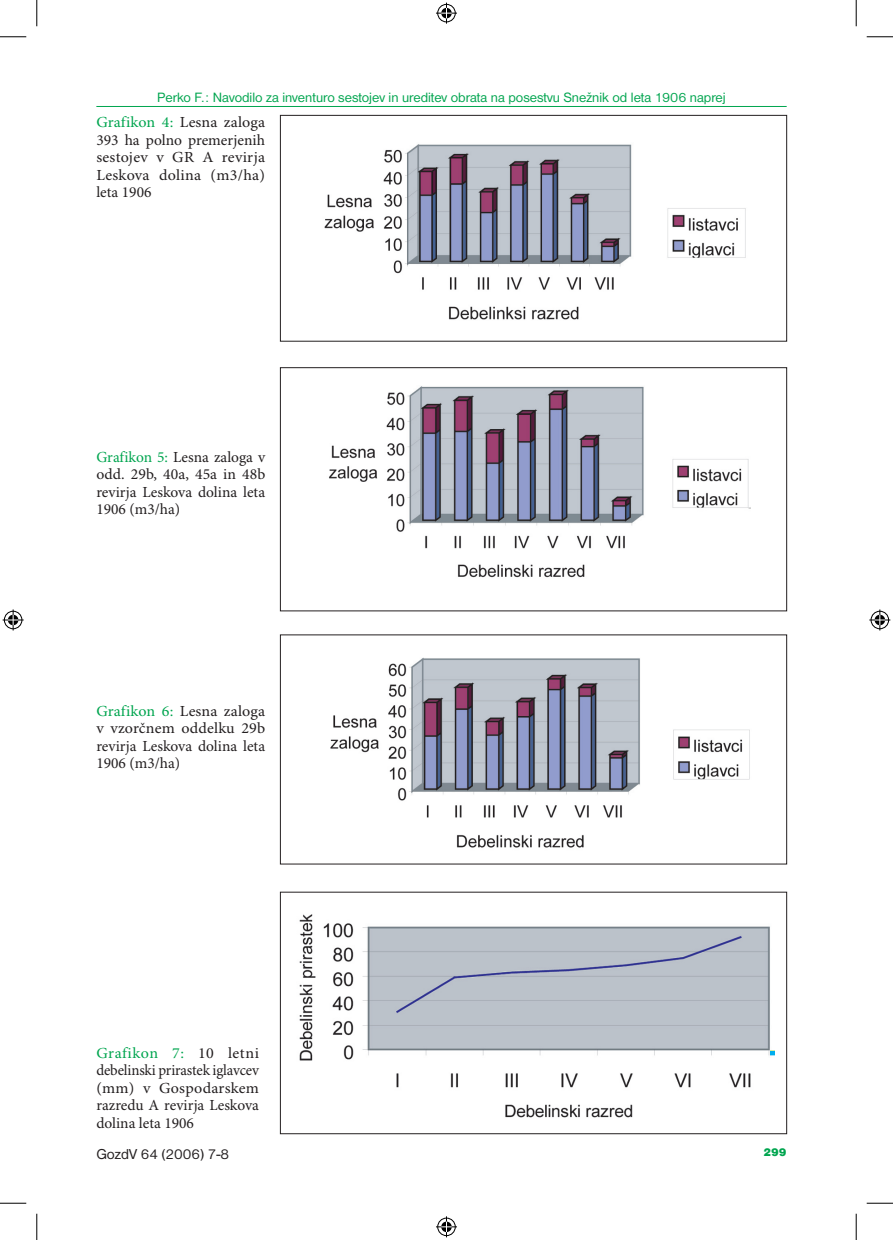
<style>
.page{position:relative;width:893px;height:1240px;background:#fff}
.page>*{position:absolute;margin:0;border:0;box-sizing:border-box;transform-origin:0 0}
.t1{font:15.4px/17.5px "Minion Pro";letter-spacing:.005em;color:#231f20;text-align:justify;scale:1.04 1}
.t2{font:15.4px/17.5px "Minion Pro";letter-spacing:.005em;color:#231f20;text-align:justify}
.t3{font:14.88px "Nimbus San DEE";color:#231f20}
.t4{font:14px "Nimbus San DEE";color:#00a54f}
.t5{font:11.38px "Nimbus San DEE Blac";color:#00a54f}
.s1{color:#00a54f}
</style>
<div class="page">
<hr style="left:96px;top:106px;width:690px;height:1px;background:#00a54f">
<img style="left:324px;top:144px;width:422px;height:176px">
<img style="left:329px;top:386px;width:420px;height:192px">
<img style="left:330px;top:657px;width:420px;height:191px">
<img style="left:299px;top:914px;width:474px;height:204px">
<div style="left:280px;top:115px;width:506px;height:226px;border:1px solid #231f20"></div>
<div style="left:280px;top:367px;width:506px;height:244px;border:1px solid #231f20"></div>
<svg style="left:0;top:36px;width:26px;height:1px"></svg>
<svg style="left:866px;top:36px;width:26px;height:1px"></svg>
<svg style="left:0;top:1202px;width:26px;height:1px"></svg>
<svg style="left:866px;top:1202px;width:26px;height:1px"></svg>
<svg style="left:36px;top:0;width:1px;height:26px"></svg>
<svg style="left:36px;top:1213px;width:1px;height:26px"></svg>
<svg style="left:855px;top:0;width:1px;height:26px"></svg>
<svg style="left:855px;top:1213px;width:1px;height:26px"></svg>
<svg style="left:436px;top:3px;width:21px;height:21px"></svg>
<svg style="left:436px;top:1216px;width:21px;height:21px"></svg>
<svg style="left:3px;top:609px;width:21px;height:21px"></svg>
<svg style="left:869px;top:609px;width:20px;height:21px"></svg>
<p class="t4" style="left:157px;top:89px;width:569px">Perko F.: Navodilo za inventuro sestojev in ureditev obrata na posestvu Snežnik od leta 1906 naprej</p>
<p class="t1" style="left:96px;top:114px;width:164px"><span class="s1">Grafikon 4:</span> Lesna zaloga 393 ha polno premerjenih sestojev v GR A revirja Leskova dolina (m3/ha) leta 1906</p>
<p class="t2" style="left:96px;top:448px;width:170px"><span class="s1">Grafikon 5:</span> Lesna zaloga v odd. 29b, 40a, 45a in 48b revirja Leskova dolina leta 1906 (m3/ha)</p>
<p class="t1" style="left:96px;top:702px;width:164px"><span class="s1">Grafikon 6:</span> Lesna zaloga v vzorčnem oddelku 29b revirja Leskova dolina leta 1906 (m3/ha)</p>
<p class="t1" style="left:96px;top:1044px;width:158px"><span class="s1">Grafikon 7:</span> 10 letni debelinski prirastek iglavcev (mm) v Gospodarskem razredu A revirja Leskova dolina leta 1906</p>
<p class="t3" style="left:96px;top:1145px;width:134px">GozdV 64 (2006) 7-8</p>
<p class="t5" style="left:763px;top:1145px;width:25px">299</p>
</div>
